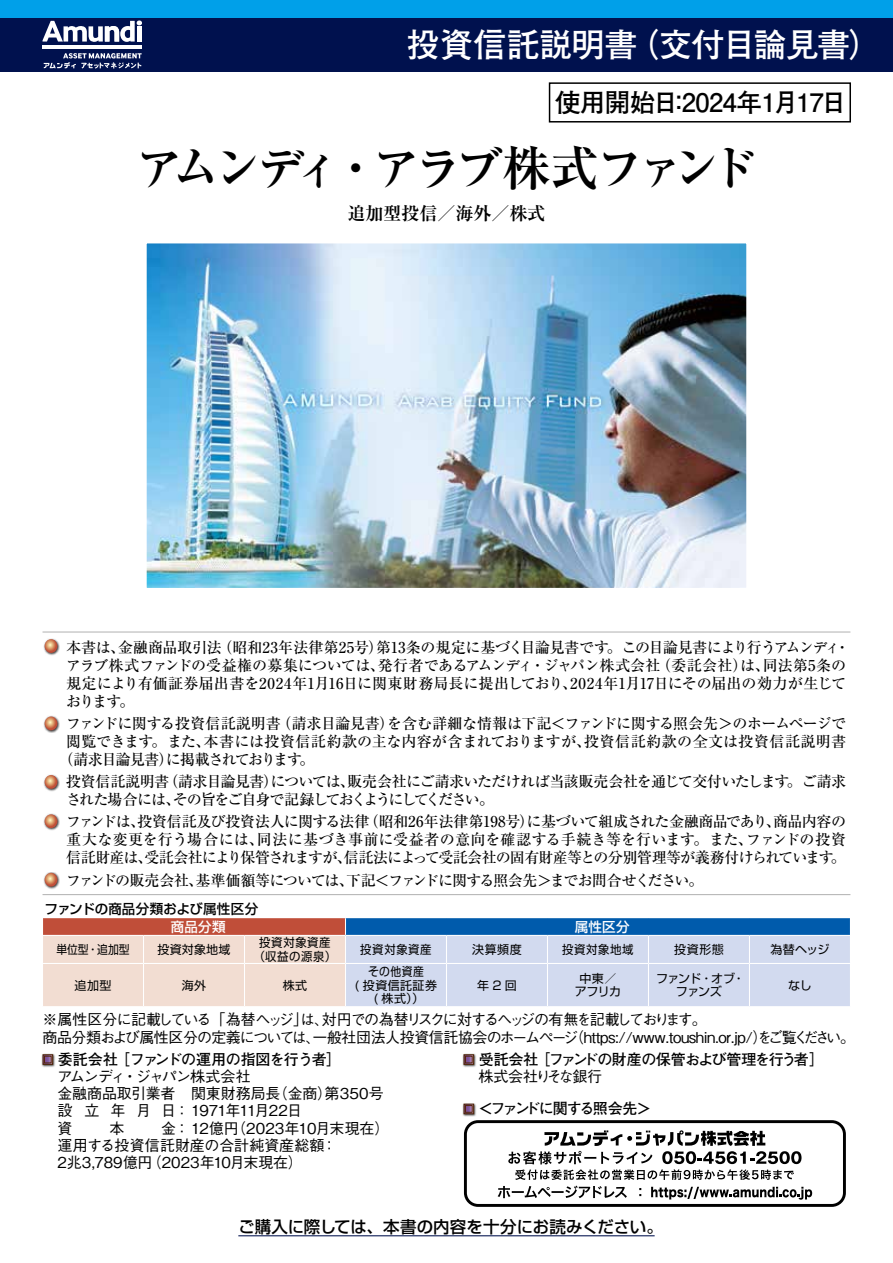
<style>
.page{position:relative;width:893px;height:1263px;background:#fff}
.page>*{position:absolute;margin:0;border:0;box-sizing:border-box;transform-origin:0 0}
.t1{font:700 48px "Ryumin Pro";letter-spacing:-.15em;color:#000}
.t2{font:700 33px "Futo Go B101 Pro";letter-spacing:-.01em;color:#fff}
.t3{font:700 25.5px "Futo Go B101 Pro";letter-spacing:-.02em;color:#000}
.t4{font:700 18px "Ryumin Pro";color:#000}
.t5{font:500 16.5px "Shin Go Pro";letter-spacing:-.005em;color:#000}
.t6{font:500 15px/18px "Ryumin Pro";letter-spacing:-.035em;color:#000;text-align:justify}
.t7{font:500 15px/18px "Ryumin Pro";letter-spacing:-.005em;color:#000}
.t8{font:500 15px/18px "Gothic BBB Pro";letter-spacing:-.06em;color:#000}
.t9{font:500 15px/18px "Ryumin Pro";letter-spacing:-.055em;color:#000}
.t10{font:500 15px/17.2px "Gothic BBB Pro";letter-spacing:-.005em;color:#000}
.t11{font:500 15px/17.2px "Gothic BBB Pro";letter-spacing:-.03em;color:#000}
.t12{font:500 15px "Ryumin Pro";letter-spacing:.015em;color:#000}
.t13{font:500 15px "Ryumin Pro";letter-spacing:-.07em;color:#000}
.t14{font:700 15px "Futo Go B101 Pro";letter-spacing:-.055em;color:#000}
.t15{font:500 15px "Ryumin Pro";letter-spacing:-.075em;color:#000}
.t16{font:700 15px "Futo Go B101 Pro";letter-spacing:-.125em;color:#000}
.t17{font:500 15px "Gothic BBB Pro";letter-spacing:-.05em;color:#000}
.t18{font:500 13.5px "Shin Go Pro";letter-spacing:.005em;color:#000}
.t19{font:500 13.5px "Shin Go Pro";letter-spacing:.02em;color:#fff}
.t20{font:12px/13.5px "Shin Go Pro";letter-spacing:.04em;color:#000;text-align:center}
.t21{font:12px/13.5px "Shin Go Pro";letter-spacing:.04em;color:#000;text-align:center;scale:.95 1}
.t22{font:12px/13.5px "Shin Go Pro";letter-spacing:.04em;color:#000;text-align:center;scale:.9 1}
.t23{font:12px/13.5px "Shin Go Pro";letter-spacing:-.045em;color:#000;text-align:center}
</style>
<div class="page">
<img style="left:147px;top:244px;width:598px;height:343px">
<div style="left:142px;top:239px;width:608px;height:353px;border:4px solid #fff"></div>
<div style="left:0;top:11px;width:893px;height:61px;background:#00114e"></div>
<div style="left:0;top:0;width:893px;height:17px;background:#00a0e9"></div>
<div style="left:42px;top:1053px;width:14px;height:14px;background:#000;opacity:.75"></div>
<svg style="left:42px;top:1054px;width:12px;height:11px"></svg>
<div style="left:44px;top:1056px;width:7px;height:7px;border:1px solid #52270c"></div>
<svg style="left:43px;top:918px;width:807px;height:89px;background:#c2c3d2"></svg>
<hr style="left:345px;top:935px;width:101px;height:1px;background:#fff">
<hr style="left:446px;top:935px;width:101px;height:1px;background:#fff">
<hr style="left:547px;top:935px;width:101px;height:1px;background:#fff">
<hr style="left:648px;top:935px;width:101px;height:1px;background:#fff">
<hr style="left:749px;top:935px;width:102px;height:1px;background:#fff">
<div style="left:463px;top:1053px;width:14px;height:14px;background:#000;opacity:.75"></div>
<svg style="left:463px;top:1054px;width:12px;height:11px"></svg>
<div style="left:465px;top:1056px;width:7px;height:7px;border:1px solid #52270c"></div>
<div style="left:463px;top:1103px;width:14px;height:14px;background:#000;opacity:.75"></div>
<svg style="left:463px;top:1103px;width:12px;height:12px"></svg>
<div style="left:465px;top:1105px;width:7px;height:7px;border:1px solid #52270c"></div>
<hr style="left:238px;top:1235px;width:417px;height:1px;background:#00114e">
<hr style="left:43px;top:631px;width:807px;height:1px;background:#000">
<hr style="left:43px;top:894px;width:807px;height:1px;background:#000">
<div style="left:43px;top:638px;width:17px;height:18px;background:#000;opacity:.75"></div>
<svg style="left:45px;top:639px;width:12px;height:14px"></svg>
<div style="left:43px;top:715px;width:17px;height:18px;background:#000;opacity:.75"></div>
<svg style="left:45px;top:716px;width:12px;height:14px"></svg>
<div style="left:43px;top:774px;width:17px;height:18px;background:#000;opacity:.75"></div>
<svg style="left:45px;top:775px;width:12px;height:14px"></svg>
<div style="left:43px;top:813px;width:17px;height:18px;background:#000;opacity:.75"></div>
<svg style="left:45px;top:814px;width:12px;height:14px"></svg>
<div style="left:43px;top:872px;width:17px;height:17px;background:#000;opacity:.75"></div>
<svg style="left:45px;top:873px;width:12px;height:14px"></svg>
<svg style="left:498px;top:1130px;width:314px;height:70px"></svg>
<div style="left:464px;top:1120px;width:382px;height:87px;border:3px solid #000;border-radius:13px"></div>
<div style="left:549px;top:82px;width:302px;height:41px;border:2px solid #000"></div>
<hr style="left:43px;top:45px;width:99px;height:4px;background:#fff">
<svg style="left:43px;top:20px;width:99px;height:22px"></svg>
<div style="left:137px;top:26px;width:5px;height:16px;background:#fff"></div>
<svg style="left:44px;top:53px;width:98px;height:16px"></svg>
<h2 class="t2" style="left:407px;top:18px;width:477px">投資信託説明書（交付目論見書）</h2>
<h3 class="t3" style="left:555px;top:82px;width:293px">使用開始日：2024年1月17日</h3>
<h1 class="t1" style="left:135px;top:130px;width:624px">アムンディ・アラブ株式ファンド</h1>
<p class="t4" style="left:347px;top:199px;width:200px">追加型投信／海外／株式</p>
<p class="t7" style="left:66px;top:637px;width:785px">本書は、金融商品取引法（昭和23年法律第25号）第13条の規定に基づく目論見書です。この目論見書により行うアムンディ・アラブ株式ファンドの受益権の募集については、発行者であるアムンディ・ジャパン株式会社（委託会社）は、同法第5条の規定により有価証券届出書を2024年1月16日に関東財務局長に提出しており、2024年1月17日にその届出の効力が生じております。</p>
<p class="t6" style="left:66px;top:713px;width:782px">ファンドに関する投資信託説明書（請求目論見書）を含む詳細な情報は下記＜ファンドに関する照会先＞のホームページで</p>
<p class="t12" style="left:66px;top:729px;width:782px">閲覧できます。また、本書には投資信託約款の主な内容が含まれておりますが、投資信託約款の全文は投資信託説明書</p>
<p class="t15" style="left:59px;top:747px;width:257px">（請求目論見書）に掲載されております。</p>
<p class="t9" style="left:66px;top:771px;width:782px">投資信託説明書（請求目論見書）については、販売会社にご請求いただければ当該販売会社を通じて交付いたします。ご請求された場合には、その旨をご自身で記録しておくようにしてください。</p>
<p class="t6" style="left:66px;top:811px;width:782px">ファンドは、投資信託及び投資法人に関する法律（昭和26年法律第198号）に基づいて組成された金融商品であり、商品内容の重大な変更を行う場合には、同法に基づき事前に受益者の意向を確認する手続き等を行います。また、ファンドの投資信託財産は、受託会社により保管されますが、信託法によって受託会社の固有財産等との分別管理等が義務付けられています。</p>
<p class="t13" style="left:66px;top:868px;width:639px">ファンドの販売会社、基準価額等については、下記＜ファンドに関する照会先＞までお問合せください。</p>
<p class="t18" style="left:45px;top:898px;width:215px">ファンドの商品分類および属性区分</p>
<p class="t19" style="left:171px;top:915px;width:56px">商品分類</p>
<p class="t19" style="left:575px;top:915px;width:56px">属性区分</p>
<p class="t22" style="left:56px;top:941px;width:83px">単位型・追加型</p>
<p class="t20" style="left:158px;top:941px;width:74px">投資対象地域</p>
<p class="t21" style="left:254px;top:934px;width:88px">投資対象資産（収益の源泉）</p>
<p class="t21" style="left:360px;top:941px;width:77px">投資対象資産</p>
<p class="t20" style="left:472px;top:941px;width:51px">決算頻度</p>
<p class="t21" style="left:562px;top:941px;width:77px">投資対象地域</p>
<p class="t20" style="left:674px;top:941px;width:51px">投資形態</p>
<p class="t20" style="left:770px;top:941px;width:61px">為替ヘッジ</p>
<p class="t20" style="left:74px;top:977px;width:39px">追加型</p>
<p class="t20" style="left:182px;top:977px;width:26px">海外</p>
<p class="t20" style="left:283px;top:977px;width:26px">株式</p>
<p class="t22" style="left:355px;top:963px;width:93px">その他資産<br>( 投資信託証券( 株式））</p>
<p class="t20" style="left:477px;top:977px;width:41px">年2回</p>
<p class="t20" style="left:575px;top:970px;width:48px">中東／アフリカ</p>
<p class="t23" style="left:656px;top:970px;width:90px">ファンド・オブ・ファンズ</p>
<p class="t20" style="left:788px;top:977px;width:25px">なし</p>
<p class="t8" style="left:43px;top:1008px;width:814px">※属性区分に記載している「為替ヘッジ」は、対円での為替リスクに対するヘッジの有無を記載しております。<br>商品分類および属性区分の定義については、一般社団法人投資信託協会のホームページ（https://www.toushin.or.jp/）をご覧ください。</p>
<p class="t14" style="left:58px;top:1047px;width:285px">委託会社 ［ファンドの運用の指図を行う者］</p>
<p class="t11" style="left:58px;top:1066px;width:328px">アムンディ・ジャパン株式会社<br>金融商品取引業者 関東財務局長（金商）第350号設 立 年 月 日 ： 1971年11月22日<br>資</p>
<p class="t14" style="left:479px;top:1047px;width:347px">受託会社 ［ファンドの財産の保管および管理を行う者］</p>
<p class="t17" style="left:478px;top:1064px;width:125px">株式会社りそな銀行</p>
<p class="t16" style="left:478px;top:1096px;width:174px">＜ファンドに関する照会先＞</p>
<p class="t10" style="left:57px;top:1117px;width:334px;text-indent:104px">金 ： 12億円（2023年10月末現在）運用する投資信託財産の合計純資産総額：<br>2兆3,789億円（2023年10月末現在）</p>
<p class="t11" style="left:110px;top:1117px;width:16px">本</p>
<p class="t5" style="left:238px;top:1213px;width:426px">ご購入に際しては、本書の内容を十分にお読みください。</p>
</div>
